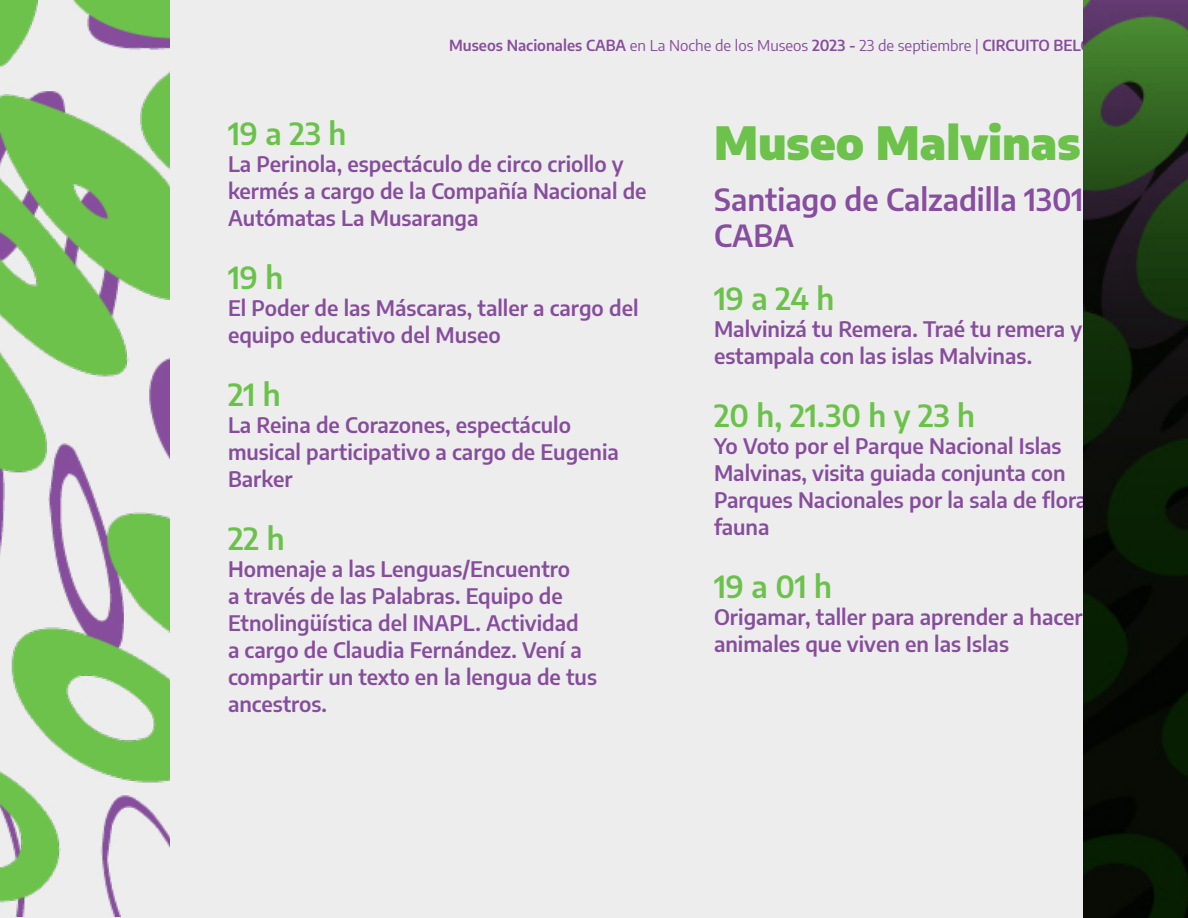
<style>
.page{position:relative;width:1188px;height:918px;background:#ededee}
.page>*{position:absolute;margin:0;border:0;box-sizing:border-box;transform-origin:0 0}
.t1{font:900 45px "Encode Sans";color:#6cc24a}
.t2{font:600 30px "Encode Sans";color:#6bc24a}
.t3{font:600 30px/36px "Encode Sans";color:#874d9e}
.t4{font:600 21px/27px "Encode Sans";color:#874d9d}
.t5{font:600 15px "Encode Sans";color:#874d9d}
.s1{font-weight:400}
</style>
<div class="page">
<img style="left:0;top:0;width:170px;height:917px">
<img style="left:1083px;top:0;width:105px;height:918px">
<p class="t5" style="left:449px;top:35px;width:686px">Museos Nacionales CABA <span class="s1">en La Noche de los Museos</span> 2023 - <span class="s1">23 de septiembre |</span> CIRCUITO BELGRANO</p>
<p class="t2" style="left:228px;top:112px;width:120px">19 a 23 h</p>
<p class="t4" style="left:228px;top:149px;width:420px">La Perinola, espectáculo de circo criollo y kermés a cargo de la Compañía Nacional de<br>Autómatas La Musaranga</p>
<p class="t2" style="left:228px;top:256px;width:57px">19 h</p>
<p class="t4" style="left:228px;top:293px;width:412px">El Poder de las Máscaras, taller a cargo del equipo educativo del Museo</p>
<p class="t2" style="left:228px;top:373px;width:54px">21 h</p>
<p class="t4" style="left:228px;top:410px;width:393px">La Reina de Corazones, espectáculo musical participativo a cargo de Eugenia<br>Barker</p>
<p class="t2" style="left:228px;top:517px;width:58px">22 h</p>
<p class="t4" style="left:228px;top:554px;width:371px">Homenaje a las Lenguas/Encuentro<br>a través de las Palabras. Equipo de<br>Etnolingüística del INAPL. Actividad<br>a cargo de Claudia Fernández. Vení a compartir un texto en la lengua de tus ancestros.</p>
<p class="t1" style="left:714px;top:108px;width:368px">Museo Malvinas</p>
<p class="t3" style="left:714px;top:181px;width:379px">Santiago de Calzadilla 1301,<br>CABA</p>
<p class="t2" style="left:714px;top:277px;width:122px">19 a 24 h</p>
<p class="t4" style="left:714px;top:315px;width:370px">Malvinizá tu Remera. Traé tu remera y estampala con las islas Malvinas.</p>
<p class="t2" style="left:714px;top:394px;width:263px">20 h, 21.30 h y 23 h</p>
<p class="t4" style="left:714px;top:432px;width:392px">Yo Voto por el Parque Nacional Islas<br>Malvinas, visita guiada conjunta con<br>Parques Nacionales por la sala de flora y fauna</p>
<p class="t2" style="left:714px;top:565px;width:120px">19 a 01 h</p>
<p class="t4" style="left:714px;top:603px;width:403px">Origamar, taller para aprender a hacer los animales que viven en las Islas</p>
</div>
